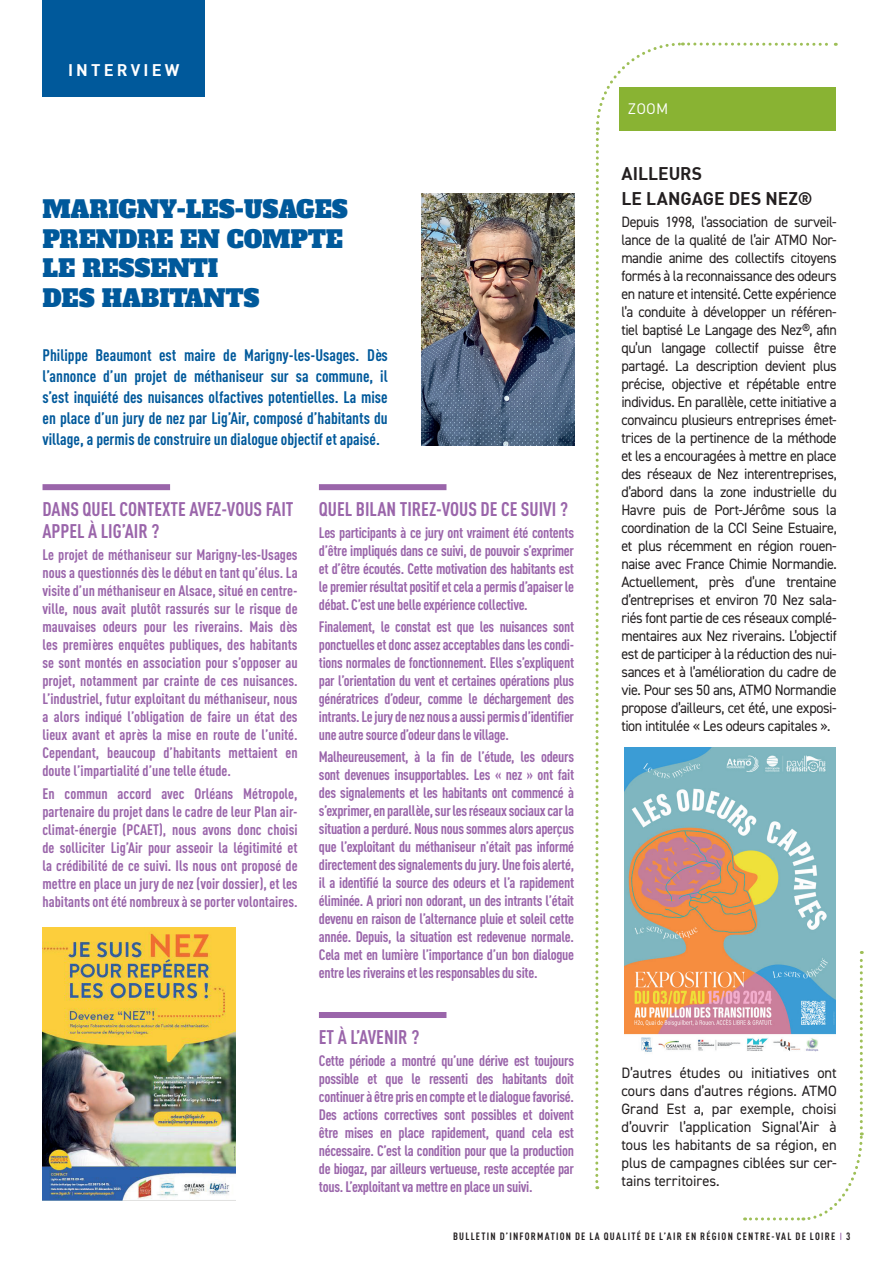
<style>
.page{position:relative;width:893px;height:1263px;background:#fff}
.page>*{position:absolute;margin:0;border:0;box-sizing:border-box;transform-origin:0 0}
.t1{font:24px/29.4px "Alfa Slab One";color:#00599b}
.t2{font:700 19.5px/22.5px "DIN Cond";color:#9a65aa}
.t3{font:18px/25.2px "DIN Bold";color:#231f20}
.t4{font:700 16.5px/21px "DIN Cond";color:#00599b;text-align:justify}
.t5{font:16.5px "DIN Bold";letter-spacing:.19em;color:#fff}
.t6{font:700 15px/18px "DIN Cond";letter-spacing:-.02em;color:#9a65aa;text-align:justify}
.t7{font:15px/18px "DIN2014";letter-spacing:-.01em;color:#231f20;text-align:justify;scale:.94 1}
.t8{font:15px/18px "DIN2014";letter-spacing:-.01em;color:#231f20;text-align:justify}
.t9{font:15px "DIN Pro";color:#fff}
.t10{font:700 10.5px "DIN Cond";letter-spacing:.12em;color:#231f20}
.s1{font-family:"DIN2014";font-weight:400;color:#9a65aa}
</style>
<div class="page">
<div style="left:43px;top:484px;width:127px;height:6px;background:#9a65aa"></div>
<div style="left:319px;top:484px;width:127px;height:6px;background:#9a65aa"></div>
<div style="left:319px;top:1012px;width:127px;height:6px;background:#9a65aa"></div>
<div style="left:43px;top:0;width:162px;height:97px;background:#00599b"></div>
<img style="left:422px;top:193px;width:152px;height:252px">
<svg style="left:595px;top:42px;width:269px;height:1179px"></svg>
<img style="left:625px;top:747px;width:210px;height:307px">
<img style="left:43px;top:927px;width:193px;height:273px">
<p class="t5" style="left:68px;top:59px;width:113px">INTERVIEW</p>
<h1 class="t1" style="left:43px;top:195px;width:307px">MARIGNY-LES-USAGES<br>PRENDRE EN COMPTE<br>LE RESSENTI<br>DES HABITANTS</h1>
<p class="t4" style="left:43px;top:345px;width:347px">Philippe Beaumont est maire de Marigny-les-Usages. Dès l’annonce d’un projet de méthaniseur sur sa commune, il s’est inquiété des nuisances olfactives potentielles. La mise en place d’un jury de nez par Lig’Air, composé d’habitants du village, a permis de construire un dialogue objectif et apaisé.</p>
<h2 class="t2" style="left:43px;top:497px;width:253px">DANS QUEL CONTEXTE AVEZ-VOUS FAIT<br>APPEL À LIG’AIR ?</h2>
<p class="t6" style="left:43px;top:546px;width:257px">Le projet de méthaniseur sur Marigny-les-Usages nous a questionnés dès le début en tant qu’élus. La visite d’un méthaniseur en Alsace, situé en centre&shy;ville, nous avait plutôt rassurés sur le risque de mauvaises odeurs pour les riverains. Mais dès les premières enquêtes publiques, des habitants se sont montés en association pour s’opposer au projet, notamment par crainte de ces nuisances.<br>L’industriel, futur exploitant du méthaniseur, nous a alors indiqué l’obligation de faire un état des lieux avant et après la mise en route de l’unité.<br>Cependant, beaucoup d’habitants mettaient en doute l’impartialité d’une telle étude.</p>
<p class="t6" style="left:43px;top:784px;width:257px">En commun accord avec Orléans Métropole, partenaire du projet dans le cadre de leur Plan air&shy;climat-énergie (PCAET), nous avons donc choisi de solliciter Lig’Air pour asseoir la légitimité et la crédibilité de ce suivi. Ils nous ont proposé de mettre en place un jury de nez (voir dossier), et les habitants ont été nombreux à se porter volontaires.</p>
<h2 class="t2" style="left:319px;top:497px;width:251px">QUEL BILAN TIREZ-VOUS DE CE SUIVI ?</h2>
<p class="t6" style="left:319px;top:523px;width:257px">Les participants à ce jury ont vraiment été contents d’être impliqués dans ce suivi, de pouvoir s’exprimer et d’être écoutés. Cette motivation des habitants est le premier résultat positif et cela a permis d’apaiser le débat. C’est une belle expérience collective.</p>
<p class="t6" style="left:319px;top:617px;width:257px">Finalement, le constat est que les nuisances sont ponctuelles et donc assez acceptables dans les condi&shy;tions normales de fonctionnement. Elles s’expliquent par l’orientation du vent et certaines opérations plus génératrices d’odeur, comme le déchargement des intrants. Le jury de nez nous a aussi permis d’identifier une autre source d’odeur dans le village.</p>
<p class="t6" style="left:319px;top:748px;width:257px">Malheureusement, à la fin de l’étude, les odeurs sont devenues insupportables. Les « nez » ont fait des signalements et les habitants ont commencé à s’exprimer, en parallèle, sur les réseaux sociaux car la situation a perduré. Nous nous sommes alors aperçus que l’exploitant du méthaniseur n’était pas informé directement des signalements du jury. Une fois alerté, il a identifié la source des odeurs et l’a rapidement éliminée. A priori non odorant, un des intrants l’était devenu en raison de l’alternance pluie et soleil cette année. Depuis, la situation est redevenue normale.<br>Cela met en lumière l’importance d’un bon dialogue entre les riverains et les responsables du site.</p>
<h2 class="t2" style="left:319px;top:1025px;width:102px">ET À L’AVENIR ?</h2>
<p class="t6" style="left:319px;top:1051px;width:257px">Cette période a montré qu’une dérive est toujours possible et que le ressenti des habitants doit continuer à être pris en compte et le dialogue favorisé.<br>Des actions correctives sont possibles et doivent être mises en place rapidement, quand cela est nécessaire. C’est la condition pour que la production de biogaz, par ailleurs vertueuse, reste acceptée par tous. L’exploitant va mettre en place un suivi.</p>
<p class="t9" style="left:628px;top:99px;width:42px">ZOOM</p>
<p class="t3" style="left:621px;top:160px;width:193px">AILLEURS<br>LE LANGAGE DES NEZ®</p>
<p class="t7" style="left:621px;top:213px;width:231px">Depuis 1998, l’association de surveil&shy;lance de la qualité de l’air ATMO Nor&shy;mandie anime des collectifs citoyens formés à la reconnaissance des odeurs en nature et intensité. Cette expérience l’a conduite à développer un référen&shy;tiel baptisé Le Langage des Nez®, afin qu’un langage collectif puisse être partagé. La description devient plus précise, objective et répétable entre individus. En parallèle, cette initiative a convaincu plusieurs entreprises émet&shy;trices de la pertinence de la méthode et les a encouragées à mettre en place des réseaux de Nez interentreprises, d’abord dans la zone industrielle du Havre puis de Port-Jérôme sous la coordination de la CCI Seine Estuaire, et plus récemment en région rouen&shy;naise avec France Chimie Normandie.<br>Actuellement, près d’une trentaine d’entreprises et environ 70 Nez sala&shy;riés font partie de ces réseaux complé&shy;mentaires aux Nez riverains. L’objectif est de participer à la réduction des nui&shy;sances et à l’amélioration du cadre de vie. Pour ses 50 ans, ATMO Normandie propose d’ailleurs, cet été, une exposi&shy;tion intitulée « Les odeurs capitales ».</p>
<p class="t8" style="left:621px;top:1063px;width:217px">D’autres études ou initiatives ont cours dans d’autres régions. ATMO Grand Est a, par exemple, choisi d’ouvrir l’application Signal’Air à tous les habitants de sa région, en plus de campagnes ciblées sur cer&shy;tains territoires.</p>
<p class="t10" style="left:453px;top:1230px;width:399px">BULLETIN D’INFORMATION DE LA QUALITÉ DE L’AIR EN RÉGION CENTRE-VAL DE LOIRE <span class="s1">I</span> 3</p>
</div>
